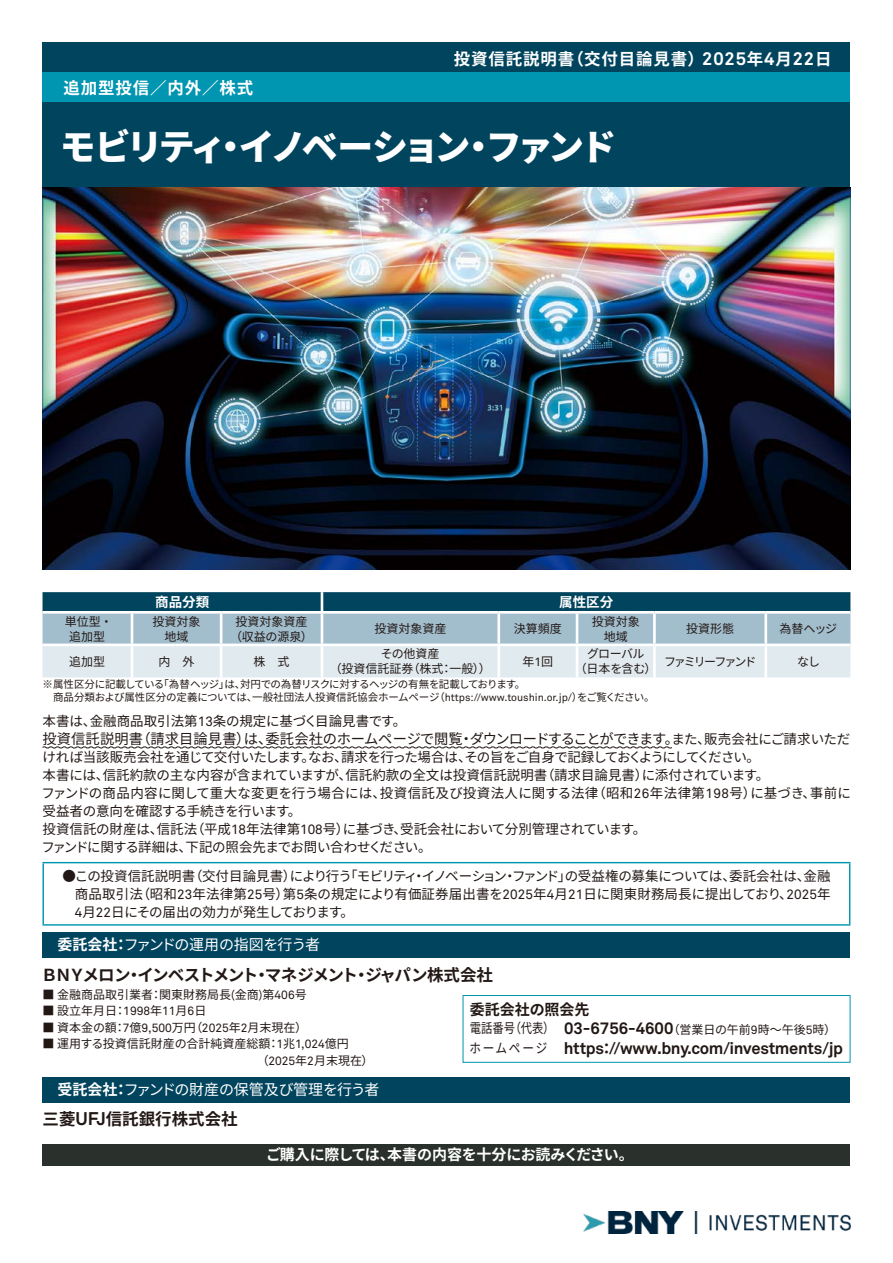
<style>
.page{position:relative;width:893px;height:1263px;background:#fff}
.page>*{position:absolute;margin:0;border:0;box-sizing:border-box;transform-origin:0 0}
.t1{font:800 35.85px "Source Han Sans JP";letter-spacing:-.12em;color:#fff}
.t2{font:700 16.5px "Akkurat Pro";letter-spacing:-.02em;color:#221815}
.t3{font:700 16.5px "Source Han Sans JP";letter-spacing:.05em;color:#fff}
.t4{font:700 16.5px "Source Han Sans JP";letter-spacing:-.085em;color:#221815}
.t5{font:700 16.5px "Source Han Sans JP";color:#221815}
.t6{font:700 15px "Source Han Sans JP";letter-spacing:-.025em;color:#fff}
.t7{font:15px "Source Han Sans JP";letter-spacing:-.025em;color:#fff}
.t8{font:15px "Source Han Sans JP";letter-spacing:-.065em;color:#fff}
.t9{font:700 15px "Source Han Sans JP";color:#221815}
.t10{font:14.25px "Source Han Sans JP";letter-spacing:-.01em;color:#221815}
.t11{font:13.5px/18px "Source Han Sans JP";letter-spacing:-.015em;color:#221815}
.t12{font:700 13.5px "Source Han Sans JP";color:#fff}
.t13{font:12px/15px "Source Han Sans JP";color:#221815;text-align:center}
.t14{font:12px/15px "Source Han Sans JP";letter-spacing:-.035em;color:#221815;text-align:center}
.t15{font:12px "Source Han Sans JP";letter-spacing:-.17em;color:#221815}
.t16{font:10.5px/13.5px "Source Han Sans JP";letter-spacing:-.025em;color:#221815}
.s1{font-family:"Akkurat Pro";font-size:18.15px}
.s2{font-family:"Akkurat Pro"}
.s3{font-size:13.5px}
.s4{font-weight:700}
.s5{font-family:"Akkurat Pro";font-weight:700;font-size:16.5px}
.s6{font-family:"Source Han Sans JP";font-weight:400;font-size:13.5px}
.s7{font-family:"Source Han Sans JP";font-size:15px}
</style>
<div class="page">
<div style="left:43px;top:43px;width:807px;height:29px;background:#00445e"></div>
<div style="left:43px;top:102px;width:807px;height:85px;background:#00445e"></div>
<div style="left:43px;top:72px;width:807px;height:30px;background:#0095b0"></div>
<img style="left:43px;top:187px;width:807px;height:383px">
<img style="left:584px;top:1212px;width:266px;height:21px">
<div style="left:43px;top:1144px;width:807px;height:21px;background:#2a302b"></div>
<svg style="left:43px;top:592px;width:807px;height:85px;background:#93b1bf"></svg>
<hr style="left:43px;top:611px;width:89px;height:3px;background:#fff">
<hr style="left:132px;top:611px;width:89px;height:3px;background:#fff">
<hr style="left:131px;top:614px;width:2px;height:29px;background:#fff">
<hr style="left:221px;top:611px;width:101px;height:3px;background:#fff">
<hr style="left:220px;top:614px;width:2px;height:29px;background:#fff">
<hr style="left:322px;top:611px;width:177px;height:3px;background:#fff">
<hr style="left:321px;top:614px;width:2px;height:29px;background:#fff">
<hr style="left:499px;top:611px;width:78px;height:3px;background:#fff">
<hr style="left:497px;top:614px;width:3px;height:29px;background:#fff">
<hr style="left:577px;top:611px;width:77px;height:3px;background:#fff">
<hr style="left:576px;top:614px;width:2px;height:29px;background:#fff">
<hr style="left:654px;top:611px;width:112px;height:3px;background:#fff">
<hr style="left:653px;top:614px;width:3px;height:29px;background:#fff">
<hr style="left:766px;top:611px;width:84px;height:3px;background:#fff">
<hr style="left:764px;top:614px;width:3px;height:29px;background:#fff">
<hr style="left:43px;top:643px;width:89px;height:3px;background:#fff">
<hr style="left:132px;top:643px;width:89px;height:3px;background:#fff">
<hr style="left:131px;top:646px;width:2px;height:31px;background:#fff">
<hr style="left:221px;top:643px;width:101px;height:3px;background:#fff">
<hr style="left:220px;top:646px;width:2px;height:31px;background:#fff">
<hr style="left:322px;top:643px;width:177px;height:3px;background:#fff">
<hr style="left:321px;top:646px;width:2px;height:31px;background:#fff">
<hr style="left:499px;top:643px;width:78px;height:3px;background:#fff">
<hr style="left:497px;top:646px;width:3px;height:31px;background:#fff">
<hr style="left:577px;top:643px;width:77px;height:3px;background:#fff">
<hr style="left:576px;top:646px;width:2px;height:31px;background:#fff">
<hr style="left:654px;top:643px;width:112px;height:3px;background:#fff">
<hr style="left:653px;top:646px;width:3px;height:31px;background:#fff">
<hr style="left:766px;top:643px;width:84px;height:3px;background:#fff">
<hr style="left:764px;top:646px;width:3px;height:31px;background:#fff">
<svg style="left:42px;top:746px;width:630px;height:3px"></svg>
<hr style="left:43px;top:862px;width:807px;height:1px;background:#0095b0">
<hr style="left:43px;top:863px;width:1px;height:61px;background:#0095b0">
<hr style="left:849px;top:863px;width:1px;height:61px;background:#0095b0">
<hr style="left:43px;top:924px;width:807px;height:2px;background:#0095b0">
<div style="left:43px;top:932px;width:807px;height:25px;background:#00445e"></div>
<div style="left:43px;top:1077px;width:807px;height:25px;background:#00445e"></div>
<div style="left:463px;top:995px;width:387px;height:68px;border:1px solid #0095b0"></div>
<p class="t3" style="left:454px;top:49px;width:379px">投資信託説明書（交付目論見書）<span class="s1">2025</span>年<span class="s1">4</span>月<span class="s1">22</span>日</p>
<p class="t3" style="left:64px;top:79px;width:191px">追加型投信／内外／株式</p>
<h1 class="t1" style="left:60px;top:127px;width:558px">モビリティ・イノベーション・ファンド</h1>
<p class="t12" style="left:155px;top:594px;width:55px">商品分類</p>
<p class="t12" style="left:559px;top:594px;width:55px">属性区分</p>
<p class="t13" style="left:65px;top:614px;width:49px">単位型・追加型</p>
<p class="t13" style="left:153px;top:614px;width:49px">投資対象地域</p>
<p class="t13" style="left:230px;top:614px;width:84px">投資対象資産（収益の源泉）</p>
<p class="t13" style="left:374px;top:621px;width:73px">投資対象資産</p>
<p class="t13" style="left:514px;top:621px;width:49px">決算頻度</p>
<p class="t13" style="left:592px;top:614px;width:49px">投資対象地域</p>
<p class="t13" style="left:686px;top:621px;width:49px">投資形態</p>
<p class="t13" style="left:779px;top:621px;width:59px">為替ヘッジ</p>
<p class="t13" style="left:69px;top:654px;width:38px">追加型</p>
<p class="t13" style="left:159px;top:654px;width:37px">内　外</p>
<p class="t13" style="left:254px;top:654px;width:37px">株　式</p>
<p class="t13" style="left:330px;top:646px;width:163px">その他資産<br>（投資信託証券（株式：一般））</p>
<p class="t13" style="left:523px;top:654px;width:32px">年<span class="s2">1</span>回</p>
<p class="t14" style="left:575px;top:646px;width:83px">グローバル<br>（日本を含む）</p>
<p class="t15" style="left:664px;top:654px;width:94px">ファミリーファンド</p>
<p class="t13" style="left:797px;top:654px;width:24px">なし</p>
<p class="t16" style="left:43px;top:677px;width:614px">※属性区分に記載している「為替ヘッジ」は、対円での為替リスクに対するヘッジの有無を記載しております。<br>　商品分類および属性区分の定義については、一般社団法人投資信託協会ホームページ（<span class="s2">https://www.toushin.or.jp/</span>）をご覧ください。</p>
<p class="t11" style="left:43px;top:712px;width:365px">本書は、金融商品取引法第<span class="s2">13</span>条の規定に基づく目論見書です。</p>
<p class="t10" style="left:43px;top:731px;width:809px">投資信託説明書（請求目論見書）は、委託会社のホームページで閲覧・ダウンロードすることができます。<span class="s3">また、販売会社にご請求いただ</span></p>
<p class="t11" style="left:42px;top:748px;width:811px">ければ当該販売会社を通じて交付いたします。なお、請求を行った場合は、その旨をご自身で記録しておくようにしてください。<br>本書には、信託約款の主な内容が含まれていますが、信託約款の全文は投資信託説明書（請求目論見書）に添付されています。<br>ファンドの商品内容に関して重大な変更を行う場合には、投資信託及び投資法人に関する法律（昭和<span class="s2">26</span>年法律第<span class="s2">198</span>号）に基づき、事前に受益者の意向を確認する手続きを行います。<br>投資信託の財産は、信託法（平成<span class="s2">18</span>年法律第<span class="s2">108</span>号）に基づき、受託会社において分別管理されています。<br>ファンドに関する詳細は、下記の照会先までお問い合わせください。</p>
<p class="t11" style="left:75px;top:867px;width:757px;text-align:justify;text-indent:-13px">●この投資信託説明書（交付目論見書）により行う「モビリティ・イノベーション・ファンド」の受益権の募集については、委託会社は、金融商品取引法（昭和<span class="s2">23</span>年法律第<span class="s2">25</span>号）第<span class="s2">5</span>条の規定により有価証券届出書を<span class="s2">2025</span>年<span class="s2">4</span>月<span class="s2">21</span>日に関東財務局長に提出しており、<span class="s2">2025</span>年<span class="s2">4</span>月<span class="s2">22</span>日にその届出の効力が発生しております。</p>
<p class="t8" style="left:57px;top:936px;width:264px"><span class="s4">委託会社：</span>ファンドの運用の指図を行う者</p>
<p class="t4" style="left:41px;top:965px;width:453px">ＢＮＹメロン・インベストメント・マネジメント・ジャパン株式会社</p>
<p class="t13" style="left:43px;top:987px;width:266px">■ 金融商品取引業者：関東財務局長<span class="s2">(</span>金商<span class="s2">)</span>第<span class="s2">406</span>号</p>
<p class="t13" style="left:43px;top:1004px;width:165px">■ 設立年月日：<span class="s2">1998</span>年<span class="s2">11</span>月<span class="s2">6</span>日</p>
<p class="t13" style="left:43px;top:1020px;width:266px">■ 資本金の額：<span class="s2">7</span>億<span class="s2">9,500</span>万円（<span class="s2">2025</span>年<span class="s2">2</span>月末現在）</p>
<p class="t13" style="left:257px;top:1036px;width:118px;line-height:16.5px;text-align:left;text-indent:-214px">■ 運用する投資信託財産の合計純資産総額：<span class="s2">1</span>兆<span class="s2">1,024</span>億円（<span class="s2">2025</span>年<span class="s2">2</span>月末現在）</p>
<p class="t7" style="left:57px;top:1081px;width:324px"><span class="s4">受託会社：</span>ファンドの財産の保管及び管理を行う者</p>
<p class="t5" style="left:43px;top:1110px;width:197px">三菱<span class="s1">UFJ</span>信託銀行株式会社</p>
<p class="t9" style="left:470px;top:1001px;width:121px">委託会社の照会先</p>
<p class="t13" style="left:470px;top:1022px;width:368px"><span class="s3">電話番号（代表）</span> <span class="s5">03-6756-4600</span>（営業日の午前<span class="s2">9</span>時～午後<span class="s2">5</span>時）</p>
<p class="t2" style="left:470px;top:1038px;width:375px"><span class="s6">ホームページ</span> https<span class="s7">：</span>//www.bny.com/investments/jp</p>
<p class="t6" style="left:266px;top:1146px;width:369px">ご購入に際しては、本書の内容を十分にお読みください。</p>
</div>
